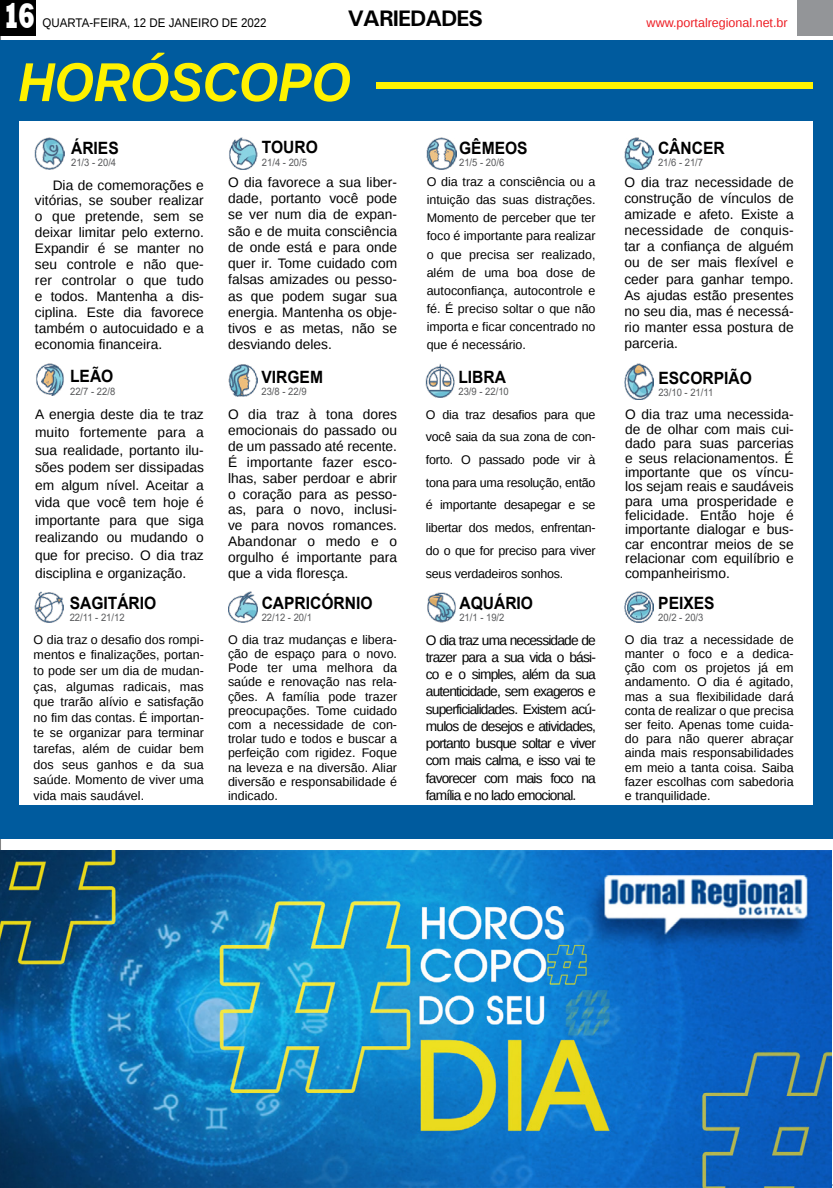
<style>
.page{position:relative;width:833px;height:1188px;background:#fff}
.page>*{position:absolute;margin:0;border:0;box-sizing:border-box;transform-origin:0 0}
.TÍTULO{font:italic 700 54.75px "Liberation Sans";color:#fff200;scale:.92 1}
.t1{font:800 36.12px "Rockwell";color:#fff;scale:.7 1}
.TITULO_PG{font:700 22.5px "Univers";letter-spacing:-.04em;color:#000}
.JR_Classificados{font:700 17px "Arial";color:#000;scale:.92 1}
.NOVELAS_E_HOROSC{font:13.75px/14.4px "Liberation Sans";color:#000;text-align:justify}
.MATÉRIA{font:13.75px/16px "Liberation Sans";color:#000;text-align:justify}
.NOVELAS_E_HOROSC-2{font:12.5px/14.1px "Liberation Sans";color:#000;text-align:justify}
.DATA_PG{font:12.5px "Liberation Sans";color:#000;scale:.92 1}
.DATA_PG-2{font:12.5px "Liberation Sans";color:#ed1d24}
.JR_Classificados-2{font:10.25px "Arial";color:#58595b;scale:.92 1}
</style>
<div class="page">
<div style="left:1px;top:0;width:35px;height:36px;background:#000"></div>
<div style="left:797px;top:0;width:36px;height:36px;background:#939598"></div>
<div style="left:0;top:40px;width:833px;height:798px;background:#005b9e"></div>
<div style="left:376px;top:83px;width:436px;height:6px;background:#fff200"></div>
<div style="left:19px;top:121px;width:793px;height:683px;background:#fff"></div>
<img style="left:35px;top:138px;width:29px;height:32px">
<img style="left:229px;top:138px;width:29px;height:32px">
<img style="left:427px;top:138px;width:29px;height:32px">
<img style="left:624px;top:138px;width:30px;height:32px">
<img style="left:36px;top:364px;width:28px;height:32px">
<img style="left:228px;top:364px;width:29px;height:32px">
<img style="left:426px;top:364px;width:28px;height:33px">
<img style="left:624px;top:364px;width:30px;height:35px">
<img style="left:35px;top:591px;width:28px;height:31px">
<img style="left:228px;top:591px;width:29px;height:31px">
<img style="left:427px;top:592px;width:29px;height:30px">
<img style="left:624px;top:591px;width:30px;height:31px">
<img style="left:0;top:850px;width:832px;height:337px">
<p class="t1" style="left:3px;top:-5px;width:48px">16</p>
<p class="DATA_PG" style="left:43px;top:16px;width:245px">QUARTA-FEIRA, 12 DE JANEIRO DE 2022</p>
<p class="TITULO_PG" style="left:348px;top:5px;width:137px">VARIEDADES</p>
<p class="DATA_PG-2" style="left:646px;top:16px;width:143px">www.portalregional.net.br</p>
<p class="TÍTULO" style="left:18px;top:45px;width:363px">HORÓSCOPO</p>
<p class="JR_Classificados" style="left:71px;top:136px;width:53px">ÁRIES</p>
<p class="JR_Classificados-2" style="left:71px;top:155px;width:51px">21/3 - 20/4</p>
<p class="JR_Classificados" style="left:459px;top:136px;width:76px">GÊMEOS</p>
<p class="JR_Classificados-2" style="left:459px;top:155px;width:51px">21/5 - 20/6</p>
<p class="JR_Classificados" style="left:658px;top:136px;width:74px">CÂNCER</p>
<p class="JR_Classificados-2" style="left:658px;top:155px;width:51px">21/6 - 21/7</p>
<p class="JR_Classificados" style="left:262px;top:135px;width:62px">TOURO</p>
<p class="JR_Classificados-2" style="left:262px;top:155px;width:51px">21/4 - 20/5</p>
<p class="MATÉRIA" style="left:35px;top:177px;width:170px;text-indent:18px">Dia de comemorações e vitórias, se souber realizar o que pretende, sem se deixar limitar pelo externo.<br>Expandir é se manter no seu controle e não que&shy;rer controlar o que tudo e todos. Mantenha a dis&shy;ciplina. Este dia favorece também o autocuidado e a economia financeira.</p>
<p class="NOVELAS_E_HOROSC" style="left:228px;top:174px;width:170px;line-height:16.2px">O dia favorece a sua liber&shy;dade, portanto você pode se ver num dia de expan&shy;são e de muita consciência de onde está e para onde quer ir. Tome cuidado com falsas amizades ou pesso&shy;as que podem sugar sua energia. Mantenha os obje&shy;tivos e as metas, não se desviando deles.</p>
<p class="NOVELAS_E_HOROSC-2" style="left:427px;top:173px;width:170px;line-height:18.1px">O dia traz a consciência ou a intuição das suas distrações.<br>Momento de perceber que ter foco é importante para realizar o que precisa ser realizado, além de uma boa dose de autoconfiança, autocontrole e fé. É preciso soltar o que não importa e ficar concentrado no que é necessário.</p>
<p class="NOVELAS_E_HOROSC" style="left:624px;top:175px;width:171px;line-height:16.1px">O dia traz necessidade de construção de vínculos de amizade e afeto. Existe a necessidade de conquis&shy;tar a confiança de alguém ou de ser mais flexível e ceder para ganhar tempo.<br>As ajudas estão presentes no seu dia, mas é necessá&shy;rio manter essa postura de parceria.</p>
<p class="JR_Classificados" style="left:70px;top:364px;width:49px">LEÃO</p>
<p class="JR_Classificados-2" style="left:70px;top:384px;width:51px">22/7 - 22/8</p>
<p class="JR_Classificados" style="left:261px;top:365px;width:68px">VIRGEM</p>
<p class="JR_Classificados-2" style="left:261px;top:384px;width:51px">23/8 - 22/9</p>
<p class="JR_Classificados" style="left:458px;top:365px;width:53px">LIBRA</p>
<p class="JR_Classificados-2" style="left:458px;top:384px;width:56px">23/9 - 22/10</p>
<p class="JR_Classificados" style="left:658px;top:366px;width:103px">ESCORPIÃO</p>
<p class="JR_Classificados-2" style="left:658px;top:385px;width:61px">23/10 - 21/11</p>
<p class="NOVELAS_E_HOROSC" style="left:35px;top:406px;width:170px;line-height:17.5px">A energia deste dia te traz muito fortemente para a sua realidade, portanto ilu&shy;sões podem ser dissipadas em algum nível. Aceitar a vida que você tem hoje é importante para que siga realizando ou mudando o que for preciso. O dia traz disciplina e organização.</p>
<p class="NOVELAS_E_HOROSC" style="left:228px;top:407px;width:171px;line-height:15.8px">O dia traz à tona dores emocionais do passado ou de um passado até recente.<br>É importante fazer esco&shy;lhas, saber perdoar e abrir o coração para as pesso&shy;as, para o novo, inclusi&shy;ve para novos romances.<br>Abandonar o medo e o orgulho é importante para que a vida floresça.</p>
<p class="NOVELAS_E_HOROSC-2" style="left:426px;top:403px;width:171px;line-height:22.8px">O dia traz desafios para que você saia da sua zona de con&shy;forto. O passado pode vir à tona para uma resolução, então é importante desapegar e se libertar dos medos, enfrentan&shy;do o que for preciso para viver seus verdadeiros sonhos.</p>
<p class="NOVELAS_E_HOROSC" style="left:625px;top:408px;width:170px">O dia traz uma necessida&shy;de de olhar com mais cui&shy;dado para suas parcerias e seus relacionamentos. É importante que os víncu&shy;los sejam reais e saudáveis para uma prosperidade e felicidade. Então hoje é importante dialogar e bus&shy;car encontrar meios de se relacionar com equilíbrio e companheirismo.</p>
<p class="JR_Classificados" style="left:70px;top:590px;width:96px">SAGITÁRIO</p>
<p class="JR_Classificados-2" style="left:70px;top:610px;width:61px">22/11 - 21/12</p>
<p class="JR_Classificados" style="left:262px;top:590px;width:122px">CAPRICÓRNIO</p>
<p class="JR_Classificados-2" style="left:262px;top:610px;width:56px">22/12 - 20/1</p>
<p class="JR_Classificados" style="left:459px;top:590px;width:82px">AQUÁRIO</p>
<p class="JR_Classificados-2" style="left:459px;top:610px;width:51px">21/1 - 19/2</p>
<p class="JR_Classificados" style="left:658px;top:590px;width:63px">PEIXES</p>
<p class="JR_Classificados-2" style="left:658px;top:610px;width:51px">20/2 - 20/3</p>
<p class="NOVELAS_E_HOROSC-2" style="left:34px;top:632px;width:172px;line-height:15.6px">O dia traz o desafio dos rompi&shy;mentos e finalizações, portan&shy;to pode ser um dia de mudan&shy;ças, algumas radicais, mas que trarão alívio e satisfação no fim das contas. É importan&shy;te se organizar para terminar tarefas, além de cuidar bem dos seus ganhos e da sua saúde. Momento de viver uma vida mais saudável.</p>
<p class="NOVELAS_E_HOROSC-2" style="left:228px;top:632px;width:171px">O dia traz mudanças e libera&shy;ção de espaço para o novo.<br>Pode ter uma melhora da saúde e renovação nas rela&shy;ções. A família pode trazer preocupações. Tome cuidado com a necessidade de con&shy;trolar tudo e todos e buscar a perfeição com rigidez. Foque na leveza e na diversão. Aliar diversão e responsabilidade é indicado.</p>
<p class="NOVELAS_E_HOROSC" style="left:426px;top:631px;width:171px;line-height:17.2px">O dia traz uma necessidade de trazer para a sua vida o bási&shy;co e o simples, além da sua autenticidade, sem exageros e superficialidades. Existem acú&shy;mulos de desejos e atividades, portanto busque soltar e viver com mais calma, e isso vai te favorecer com mais foco na família e no lado emocional.</p>
<p class="NOVELAS_E_HOROSC-2" style="left:625px;top:632px;width:170px">O dia traz a necessidade de manter o foco e a dedica&shy;ção com os projetos já em andamento. O dia é agitado, mas a sua flexibilidade dará conta de realizar o que precisa ser feito. Apenas tome cuida&shy;do para não querer abraçar ainda mais responsabilidades em meio a tanta coisa. Saiba fazer escolhas com sabedoria e tranquilidade.</p>
</div>
